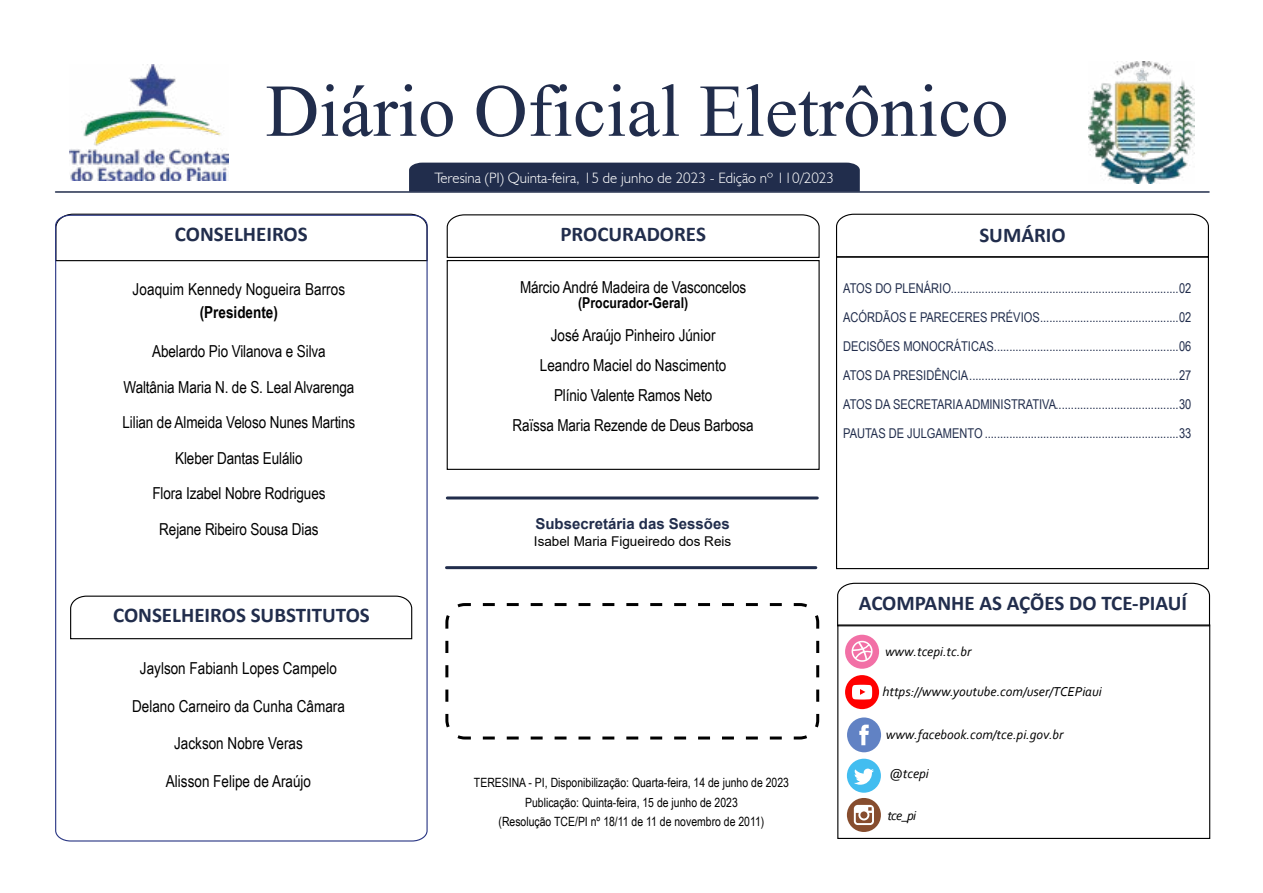
<style>
.page{position:relative;width:1263px;height:893px;background:#fff}
.page>*{position:absolute;margin:0;border:0;box-sizing:border-box;transform-origin:0 0}
.t1{font:111px "Microsoft Himalaya";color:#212d4c}
.t2{font:700 21px "Calibri";color:#212d4c}
.t3{font:16.5px/35.5px "Arial Narrow";letter-spacing:-.01em;color:#000;text-align:center}
.t4{font:700 16.5px "Arial Narrow";color:#000}
.t5{font:300 15px "Humanist 521 BT";color:#fff}
.t6{font:700 15px "Arial";color:#212d4c}
.t7{font:700 15px "Arial Narrow";color:#000}
.t8{font:13.5px/29px "Arial Narrow";color:#212d4c;text-align:justify}
.t9{font:italic 13.5px "Corbel";color:#000}
.t10{font:13.5px "Arial";color:#000}
.t11{font:12.75px/19.5px "Arial Narrow";color:#000;text-align:center}
</style>
<div class="page">
<div style="left:836px;top:257px;width:373px;height:312px;border:1px solid #000"></div>
<div style="left:409px;top:163px;width:451px;height:28px;background:#212d4c"></div>
<hr style="left:56px;top:191px;width:1153px;height:2px;background:#212d4c">
<svg style="left:70px;top:213px;width:343px;height:1px"></svg>
<svg style="left:55px;top:214px;width:373px;height:628px"></svg>
<svg style="left:70px;top:595px;width:343px;height:45px"></svg>
<svg style="left:446px;top:214px;width:374px;height:44px"></svg>
<img style="left:69px;top:64px;width:160px;height:117px">
<hr style="left:447px;top:496px;width:370px;height:3px;background:#212d4c">
<hr style="left:446px;top:566px;width:370px;height:3px;background:#212d4c">
<div style="left:447px;top:260px;width:373px;height:210px;border:1px solid #000"></div>
<svg style="left:836px;top:213px;width:373px;height:45px"></svg>
<svg style="left:445px;top:603px;width:375px;height:137px"></svg>
<div style="left:845px;top:635px;width:34px;height:34px;background:#f270a6;border-radius:50%"></div>
<svg style="left:851px;top:641px;width:21px;height:21px"></svg>
<div style="left:845px;top:675px;width:34px;height:34px;background:#f00;border-radius:50%"></div>
<svg style="left:852px;top:685px;width:20px;height:14px"></svg>
<svg style="left:837px;top:582px;width:373px;height:45px"></svg>
<div style="left:847px;top:798px;width:34px;height:34px;background:#874d2e;border-radius:50%"></div>
<svg style="left:854px;top:805px;width:20px;height:20px"></svg>
<div style="left:847px;top:717px;width:34px;height:35px;background:#6182c4;border-radius:50%"></div>
<svg style="left:859px;top:725px;width:10px;height:20px"></svg>
<div style="left:847px;top:759px;width:34px;height:34px;background:#42bdf0;border-radius:50%"></div>
<svg style="left:854px;top:769px;width:20px;height:16px"></svg>
<img style="left:1088px;top:61px;width:106px;height:123px">
<h1 class="t1" style="left:265px;top:33px;width:744px">Diário Oficial Eletrônico</h1>
<p class="t5" style="left:434px;top:169px;width:401px">Teresina (PI) Quinta-feira, 15 de junho de 2023 - Edição nº 110/2023</p>
<h2 class="t2" style="left:175px;top:219px;width:134px">CONSELHEIROS</h2>
<h2 class="t2" style="left:979px;top:220px;width:88px">SUMÁRIO</h2>
<h2 class="t2" style="left:560px;top:219px;width:147px">PROCURADORES</h2>
<p class="t3" style="left:520px;top:269px;width:228px">Márcio André Madeira de Vasconcelos</p>
<p class="t3" style="left:512px;top:320px;width:243px;line-height:30px">José Araújo Pinheiro Júnior<br>Leandro Maciel do Nascimento<br>Plínio Valente Ramos Neto<br>Raïssa Maria Rezende de Deus Barbosa</p>
<p class="t8" style="left:843px;top:274px;width:350px">ATOS DO PLENÁRIO..........................................................................02<br>ACÓRDÃOS E PARECERES PRÉVIOS.............................................02<br>DECISÕES MONOCRÁTICAS............................................................06<br>ATOS DA PRESIDÊNCIA....................................................................27<br>ATOS DA SECRETARIA ADMINISTRATIVA........................................30<br>PAUTAS DE JULGAMENTO...............................................................33</p>
<p class="t3" style="left:133px;top:270px;width:214px">Joaquim Kennedy Nogueira Barros</p>
<p class="t7" style="left:578px;top:292px;width:112px">(Procurador-Geral)</p>
<p class="t4" style="left:200px;top:299px;width:80px">(Presidente)</p>
<p class="t3" style="left:123px;top:333px;width:234px">Abelardo Pio Vilanova e Silva<br>Waltânia Maria N. de S. Leal Alvarenga<br>Lilian de Almeida Veloso Nunes Martins<br>Kleber Dantas Eulálio<br>Flora Izabel Nobre Rodrigues<br>Rejane Ribeiro Sousa Dias</p>
<p class="t6" style="left:535px;top:513px;width:196px">Subsecretária das Sessões</p>
<p class="t10" style="left:534px;top:531px;width:199px">Isabel Maria Figueiredo dos Reis</p>
<h2 class="t2" style="left:113px;top:601px;width:258px">CONSELHEIROS SUBSTITUTOS</h2>
<p class="t3" style="left:140px;top:650px;width:199px">Jaylson Fabianh Lopes Campelo</p>
<p class="t3" style="left:132px;top:688px;width:214px">Delano Carneiro da Cunha Câmara</p>
<p class="t3" style="left:174px;top:725px;width:130px">Jackson Nobre Veras</p>
<p class="t3" style="left:166px;top:763px;width:147px">Alisson Felipe de Araújo</p>
<p class="t11" style="left:474px;top:772px;width:316px">TERESINA - PI, Disponibilização: Quarta-feira, 14 de junho de 2023<br>Publicação: Quinta-feira, 15 de junho de 2023<br>(Resolução TCE/PI nº 18/11 de 11 de novembro de 2011)</p>
<h2 class="t2" style="left:859px;top:588px;width:330px">ACOMPANHE AS AÇÕES DO TCE-PIAUÍ</h2>
<p class="t9" style="left:885px;top:643px;width:88px">www.tcepi.tc.br</p>
<p class="t9" style="left:882px;top:684px;width:221px">https://www.youtube.com/user/TCEPiaui</p>
<p class="t9" style="left:886px;top:726px;width:179px">www.facebook.com/tce.pi.gov.br</p>
<p class="t9" style="left:889px;top:765px;width:41px">@tcepi</p>
<p class="t9" style="left:887px;top:807px;width:30px">tce_pi</p>
</div>
